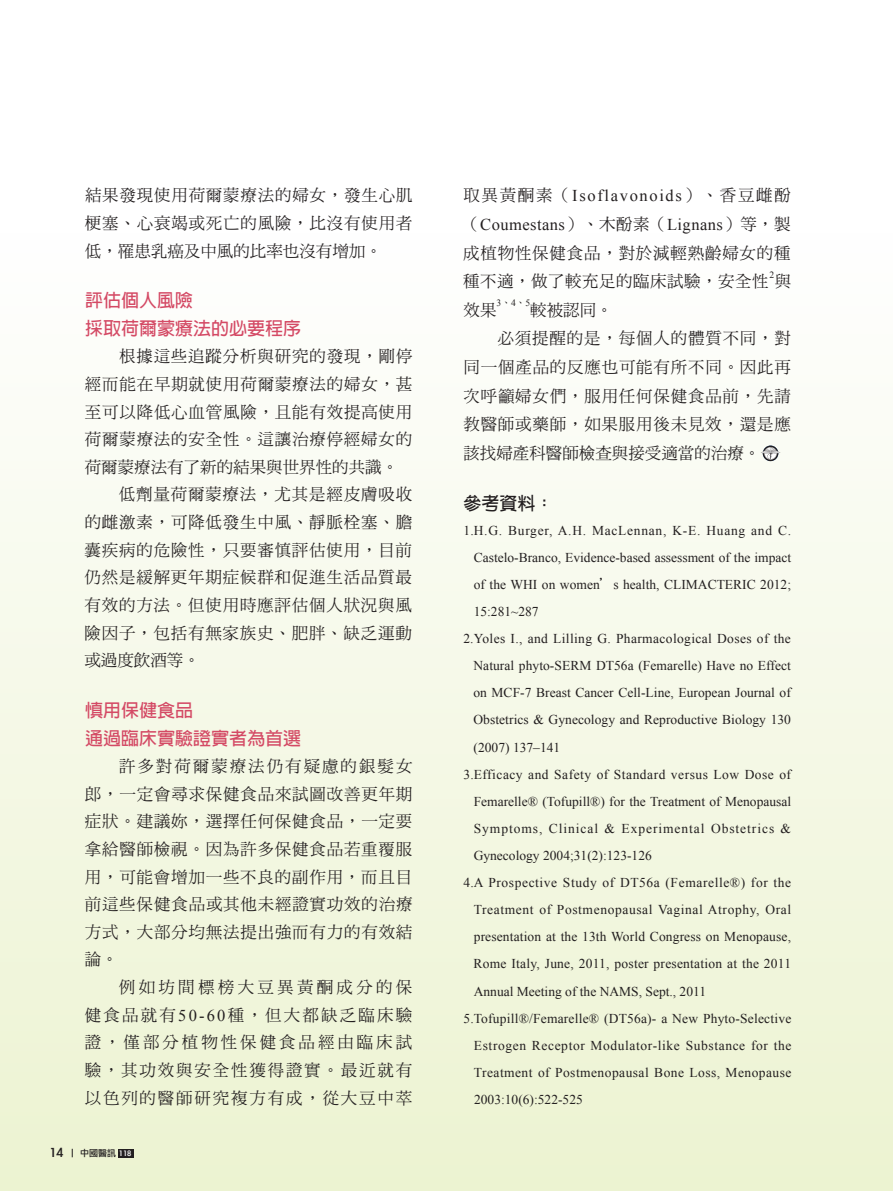
<style>
.page{position:relative;width:893px;height:1191px;background:#fff}
.page>*{position:absolute;margin:0;border:0;box-sizing:border-box;transform-origin:0 0}
.t1{font:700 18px/27.6px "Lin Gothic";color:#d44a65}
.t2{font:700 18px "Lin Gothic";color:#231f20}
.t3{font:16.5px/27.6px "DF Ming Std W5";letter-spacing:.045em;color:#231f20;text-align:justify}
.t4{font:16.5px/28.7px "Times New Roman";letter-spacing:.025em;color:#231f20}
.t5{font:16.5px "DF Ming Std W5";color:#231f20}
.t6{font:13.5px "Times New Roman";letter-spacing:.015em;color:#231f20}
.t7{font:13.5px "Times New Roman";letter-spacing:.045em;color:#231f20}
.t8{font:13.5px "Times New Roman";letter-spacing:.035em;color:#231f20}
.t9{font:13.5px "Times New Roman";letter-spacing:.055em;color:#231f20}
.t10{font:13.5px "Times New Roman";letter-spacing:.07em;color:#231f20}
.t11{font:9.6px "Times New Roman";color:#231f20}
.t12{font:9px "Li Gothic Med";color:#231f20}
.s1{font-family:"Times New Roman"}
.s2{font-size:15px}
.s3{color:#fff}
.s4{font-family:"DF Ming Std W5"}
</style>
<div class="page">
<div style="left:0;top:0;width:893px;height:1191px;background:linear-gradient(to bottom,#fff,#edf3d2)"></div>
<svg style="left:763px;top:445px;width:15px;height:16px"></svg>
<svg style="left:761px;top:447px;width:19px;height:12px"></svg>
<div style="left:118px;top:1148px;width:15px;height:9px;background:#231f20"></div>
<p class="t3" style="left:85px;top:181px;width:329px">結果發現使用荷爾蒙療法的婦女，發生心肌梗塞、心衰竭或死亡的風險，比沒有使用者低，罹患乳癌及中風的比率也沒有增加。</p>
<p class="t1" style="left:85px;top:286px;width:217px">評估個人風險<br>採取荷爾蒙療法的必要程序</p>
<p class="t3" style="left:119px;top:342px;width:295px">根據這些追蹤分析與研究的發現，剛停</p>
<p class="t3" style="left:85px;top:370px;width:329px">經而能在早期就使用荷爾蒙療法的婦女，甚</p>
<p class="t3" style="left:85px;top:397px;width:329px">至可以降低心血管風險，且能有效提高使用</p>
<p class="t3" style="left:85px;top:425px;width:329px">荷爾蒙療法的安全性。這讓治療停經婦女的</p>
<p class="t5" style="left:85px;top:458px;width:315px">荷爾蒙療法有了新的結果與世界性的共識。</p>
<p class="t3" style="left:119px;top:480px;width:295px">低劑量荷爾蒙療法，尤其是經皮膚吸收</p>
<p class="t3" style="left:85px;top:508px;width:329px">的雌激素，可降低發生中風、靜脈栓塞、膽</p>
<p class="t3" style="left:85px;top:536px;width:329px">囊疾病的危險性，只要審慎評估使用，目前</p>
<p class="t3" style="left:85px;top:563px;width:329px">仍然是緩解更年期症候群和促進生活品質最</p>
<p class="t3" style="left:85px;top:591px;width:329px">有效的方法。但使用時應評估個人狀況與風</p>
<p class="t3" style="left:84px;top:618px;width:329px">險因子，包括有無家族史、肥胖、缺乏運動</p>
<p class="t3" style="left:84px;top:646px;width:117px">或過度飲酒等。</p>
<p class="t1" style="left:85px;top:696px;width:217px">慎用保健食品<br>通過臨床實驗證實者為首選</p>
<p class="t3" style="left:85px;top:752px;width:329px;text-indent:34px">許多對荷爾蒙療法仍有疑慮的銀髮女郎，一定會尋求保健食品來試圖改善更年期症狀。建議妳，選擇任何保健食品，一定要拿給醫師檢視。因為許多保健食品若重覆服用，可能會增加一些不良的副作用，而且目前這些保健食品或其他未經證實功效的治療方式，大部分均無法提出強而有力的有效結論。</p>
<p class="t3" style="left:85px;top:973px;width:329px;text-indent:34px">例如坊間標榜大豆異黃酮成分的保健食品就有<span class="s1">50-60</span>種，但大都缺乏臨床驗證，僅部分植物性保健食品經由臨床試驗，其功效與安全性獲得證實。最近就有以色列的醫師研究複方有成，從大豆中萃</p>
<p class="t12" style="left:50px;top:1148px;width:83px"><span class="s2">14</span> 中國醫訊 <span class="s3">118</span></p>
<p class="t4" style="left:463px;top:181px;width:329px"><span class="s4">取異黃酮素（</span>Isoflavonoids<span class="s4">）、香豆雌酚（</span>Coumestans<span class="s4">）、木酚素（</span>Lignans<span class="s4">）等，製</span></p>
<p class="t3" style="left:463px;top:238px;width:330px;line-height:28.7px">成植物性保健食品，對於減輕熟齡婦女的種種不適，做了較充足的臨床試驗，安全性與</p>
<p class="t11" style="left:770px;top:268px;width:6px">2</p>
<p class="t3" style="left:464px;top:296px;width:34px">效果</p>
<p class="t11" style="left:497px;top:297px;width:35px">3<span class="s4">、</span>4<span class="s4">、</span>5</p>
<p class="t3" style="left:530px;top:296px;width:84px">較被認同。</p>
<p class="t3" style="left:498px;top:324px;width:295px">必須提醒的是，每個人的體質不同，對</p>
<p class="t3" style="left:464px;top:353px;width:329px">同一個產品的反應也可能有所不同。因此再</p>
<p class="t3" style="left:463px;top:381px;width:329px">次呼籲婦女們，服用任何保健食品前，先請</p>
<p class="t3" style="left:463px;top:410px;width:329px">教醫師或藥師，如果服用後未見效，還是應</p>
<p class="t5" style="left:463px;top:444px;width:298px">該找婦產科醫師檢查與接受適當的治療。</p>
<p class="t2" style="left:464px;top:494px;width:91px">參考資料：</p>
<p class="t9" style="left:464px;top:521px;width:329px">1.H.G. Burger, A.H. MacLennan, K-E. Huang and C.</p>
<p class="t6" style="left:474px;top:548px;width:319px">Castelo-Branco, Evidence-based assessment of the impact</p>
<p class="t6" style="left:474px;top:575px;width:319px">of the WHI on women<span class="s4">’</span>s health, CLIMACTERIC 2012;</p>
<p class="t6" style="left:474px;top:602px;width:67px">15:281~287</p>
<p class="t6" style="left:464px;top:629px;width:329px">2.Yoles I., and Lilling G. Pharmacological Doses of the</p>
<p class="t6" style="left:473px;top:656px;width:319px">Natural phyto-SERM DT56a (Femarelle) Have no Effect</p>
<p class="t6" style="left:473px;top:684px;width:319px">on MCF-7 Breast Cancer Cell-Line, European Journal of</p>
<p class="t6" style="left:473px;top:711px;width:319px">Obstetrics &amp; Gynecology and Reproductive Biology 130</p>
<p class="t6" style="left:474px;top:738px;width:88px">(2007) 137–141</p>
<p class="t8" style="left:463px;top:765px;width:329px">3.Efficacy and Safety of Standard versus Low Dose of</p>
<p class="t6" style="left:474px;top:792px;width:319px">Femarelle® (Tofupill®) for the Treatment of Menopausal</p>
<p class="t10" style="left:474px;top:819px;width:319px">Symptoms, Clinical &amp; Experimental Obstetrics &amp;</p>
<p class="t6" style="left:474px;top:846px;width:180px">Gynecology 2004;31(2):123-126</p>
<p class="t7" style="left:464px;top:873px;width:329px">4.A Prospective Study of DT56a (Femarelle®) for the</p>
<p class="t7" style="left:474px;top:900px;width:319px">Treatment of Postmenopausal Vaginal Atrophy, Oral</p>
<p class="t6" style="left:474px;top:927px;width:319px">presentation at the 13th World Congress on Menopause,</p>
<p class="t6" style="left:474px;top:955px;width:319px">Rome Italy, June, 2011, poster presentation at the 2011</p>
<p class="t6" style="left:474px;top:982px;width:234px">Annual Meeting of the NAMS, Sept., 2011</p>
<p class="t6" style="left:464px;top:1009px;width:329px">5.Tofupill®/Femarelle® (DT56a)- a New Phyto-Selective</p>
<p class="t7" style="left:474px;top:1036px;width:319px">Estrogen Receptor Modulator-like Substance for the</p>
<p class="t8" style="left:474px;top:1063px;width:319px">Treatment of Postmenopausal Bone Loss, Menopause</p>
<p class="t6" style="left:474px;top:1090px;width:110px">2003:10(6):522-525</p>
</div>
